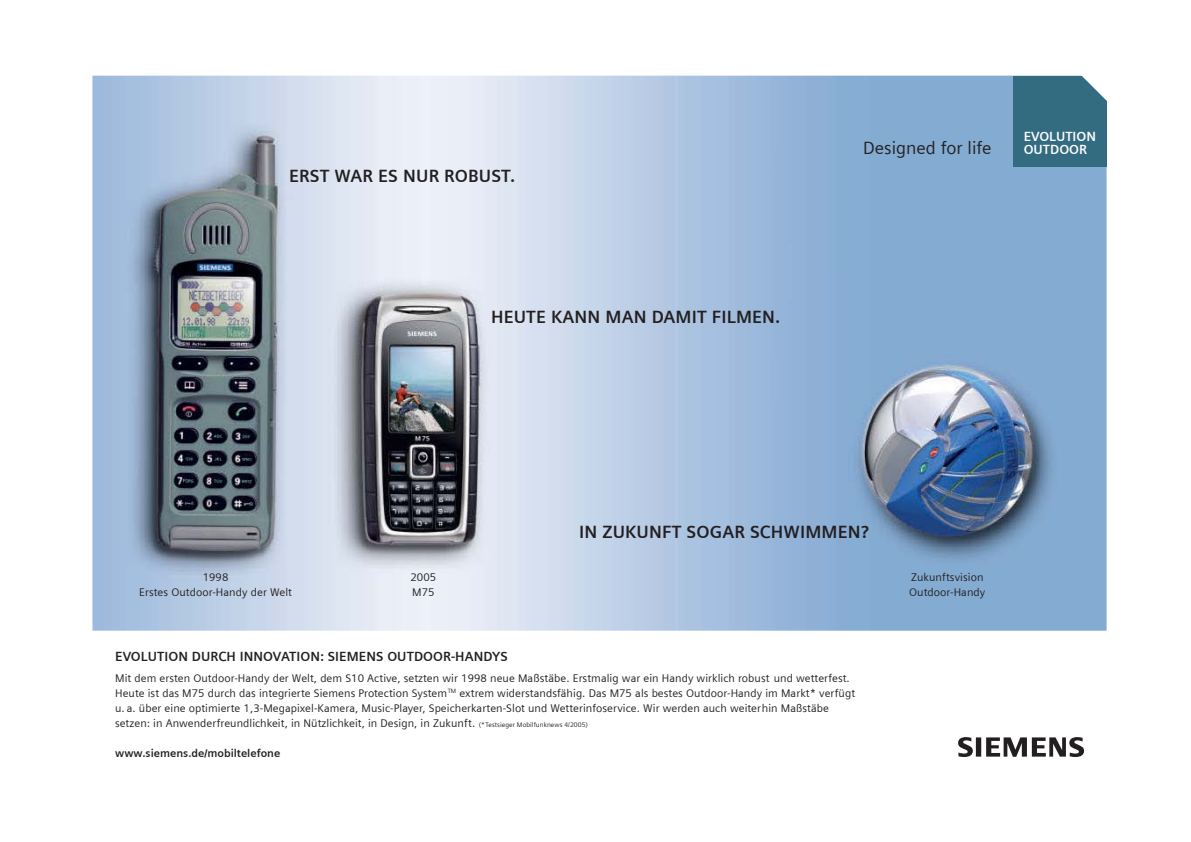
<style>
.page{position:relative;width:1191px;height:842px;background:#fff}
.page>*{position:absolute;margin:0;border:0;box-sizing:border-box;transform-origin:0 0}
.t1{font:700 17.8px "Siemens Sans";letter-spacing:.005em;color:#231f20}
.t2{font:17.8px "Siemens Sans";color:#231f20}
.t3{font:700 13.4px "Siemens Sans";letter-spacing:.005em;color:#231f20}
.t4{font:700 13.4px "Siemens Sans";color:#fff}
.t5{font:11.1px/15.1px "Siemens Sans";letter-spacing:.005em;color:#231f20}
.t6{font:700 11.1px "Siemens Sans";color:#231f20}
.s1{font-size:6.7px}
</style>
<div class="page">
<img style="left:92px;top:76px;width:1015px;height:555px">
<div style="left:1013px;top:76px;width:94px;height:90px;background:#336b81"></div>
<svg style="left:1077px;top:75px;width:30px;height:26px"></svg>
<svg style="left:958px;top:737px;width:126px;height:20px"></svg>
<h1 class="t1" style="left:289px;top:166px;width:228px">ERST WAR ES NUR ROBUST.</h1>
<h1 class="t1" style="left:491px;top:307px;width:291px">HEUTE KANN MAN DAMIT FILMEN.</h1>
<p class="t4" style="left:1024px;top:128px;width:74px">EVOLUTION</p>
<h1 class="t2" style="left:863px;top:138px;width:130px">Designed for life</h1>
<p class="t4" style="left:1024px;top:142px;width:65px">OUTDOOR</p>
<h1 class="t1" style="left:579px;top:521px;width:291px">IN ZUKUNFT SOGAR SCHWIMMEN?</h1>
<p class="t5" style="left:139px;top:569px;width:154px;text-align:center">1998<br>Erstes Outdoor-Handy der Welt</p>
<p class="t5" style="left:410px;top:569px;width:27px">2005<br>M75</p>
<p class="t5" style="left:909px;top:569px;width:78px">Zukunftsvision<br>Outdoor-Handy</p>
<p class="t3" style="left:115px;top:648px;width:394px">EVOLUTION DURCH INNOVATION: SIEMENS OUTDOOR-HANDYS</p>
<p class="t5" style="left:115px;top:670px;width:742px">Mit dem ersten Outdoor-Handy der Welt, dem S10 Active, setzten wir 1998 neue Maßstäbe. Erstmalig war ein Handy wirklich robust und wetterfest.<br>Heute ist das M75 durch das integrierte Siemens Protection System<sup>TM</sup> extrem widerstandsfähig. Das M75 als bestes Outdoor-Handy im Markt* verfügt u. a. über eine optimierte 1,3-Megapixel-Kamera, Music-Player, Speicherkarten-Slot und Wetterinfoservice. Wir werden auch weiterhin Maßstäbe setzen: in Anwenderfreundlichkeit, in Nützlichkeit, in Design, in Zukunft. <span class="s1">(*Testsieger Mobilfunknews 4/2005)</span></p>
<p class="t6" style="left:115px;top:747px;width:167px">www.siemens.de/mobiltelefone</p>
</div>
